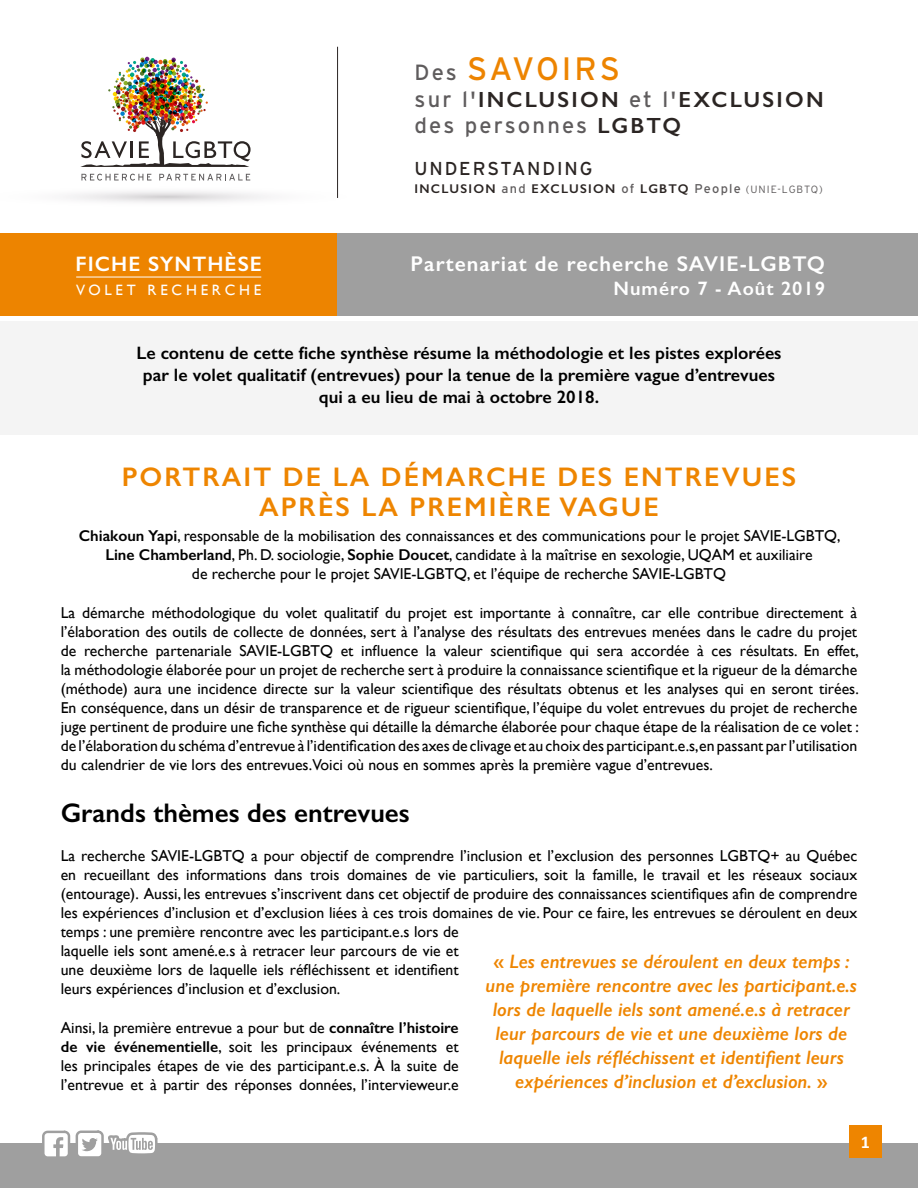
<style>
.page{position:relative;width:918px;height:1188px;background:#fff}
.page>*{position:absolute;margin:0;border:0;box-sizing:border-box;transform-origin:0 0}
.t1{font:32.4px "Interstate";letter-spacing:.075em;color:#ed8400}
.t2{font:600 27px/30px "Gill Sans";letter-spacing:.075em;color:#ee8500;text-align:center}
.t3{font:600 27px "Gill Sans";color:#000}
.t4{font:600 22.05px "Gill Sans";letter-spacing:.1em;color:#2b2523}
.t5{font:22.05px "Interstate";letter-spacing:.1em;color:#5f5c5d}
.t6{font:600 21.45px "Gill Sans";letter-spacing:.05em;color:#fff}
.t7{font:600 21px "Gill Sans";letter-spacing:.05em;color:#fff}
.t8{font:italic 600 19.5px/24px "Gill Sans";color:#ee8500;text-align:center}
.t9{font:600 19.5px "Gill Sans";letter-spacing:.05em;color:#fff}
.t10{font:18.75px "Interstate";letter-spacing:.1em;color:#2b2523}
.t11{font:600 18px/21.6px "Gill Sans";color:#000;text-align:center}
.t12{font:700 18px "Calibri";color:#fff}
.t13{font:15.75px/18.9px "Gill Sans";color:#000;text-align:justify}
.t14{font:15px "Gill Sans";letter-spacing:.25em;color:#fff}
.t15{font:600 12.75px "Gill Sans";letter-spacing:.1em;color:#2b2523}
.s1{font-size:22.05px;color:#5f5c5d}
.s2{font-family:"Interstate";font-weight:400;color:#5f5c5d}
.s3{font-family:"Gill Sans";font-weight:600;color:#2b2523}
.s4{font-family:"Interstate";font-weight:300;font-size:10.5px;color:#5f5c5d}
.s5{font-weight:600}
.s6{font-style:normal}
</style>
<div class="page">
<hr style="left:337px;top:47px;width:1px;height:151px;background:#2b2523">
<svg style="left:66px;top:174px;width:273px;height:29px"></svg>
<img style="left:80px;top:57px;width:171px;height:110px">
<div style="left:0;top:1143px;width:918px;height:45px;background:#9f9f9f"></div>
<div style="left:0;top:233px;width:338px;height:82px;background:#ed8400"></div>
<div style="left:338px;top:233px;width:580px;height:82px;background:#9f9f9f"></div>
<div style="left:849px;top:1125px;width:32px;height:33px;background:#ee8500"></div>
<svg style="left:42px;top:1131px;width:28px;height:26px"></svg>
<svg style="left:76px;top:1131px;width:28px;height:28px"></svg>
<svg style="left:76px;top:1131px;width:82px;height:25px"></svg>
<div style="left:0;top:321px;width:918px;height:113px;background:#f4f4f4"></div>
<hr style="left:76px;top:277px;width:185px;height:1px;background:#fff">
<h3 class="t7" style="left:76px;top:251px;width:188px">FICHE SYNTHÈSE</h3>
<p class="t14" style="left:76px;top:281px;width:187px">VOLET RECHERCHE</p>
<h1 class="t1" style="left:415px;top:51px;width:207px"><span class="s1">Des</span> SAVOIRS</h1>
<h3 class="t4" style="left:415px;top:86px;width:411px"><span class="s2">sur l'</span>INCLUSION <span class="s2">et l'</span>EXCLUSION</h3>
<h3 class="t5" style="left:415px;top:113px;width:268px">des personnes <span class="s3">LGBTQ</span></h3>
<p class="t10" style="left:415px;top:158px;width:179px">UNDERSTANDING</p>
<p class="t15" style="left:415px;top:181px;width:410px">INCLUSION <span class="s2">and</span> EXCLUSION <span class="s2">of</span> LGBTQ <span class="s2">People</span> <span class="s4">(UNIE-LGBTQ)</span></p>
<h3 class="t6" style="left:411px;top:251px;width:416px">Partenariat de recherche SAVIE-LGBTQ</h3>
<p class="t9" style="left:613px;top:277px;width:213px">Numéro 7 - Août 2019</p>
<p class="t11" style="left:136px;top:342px;width:647px">Le contenu de cette fiche synthèse résume la méthodologie et les pistes explorées par le volet qualitatif (entrevues) pour la tenue de la première vague d’entrevues qui a eu lieu de mai à octobre 2018.</p>
<h2 class="t2" style="left:122px;top:461px;width:676px">PORTRAIT DE LA DÉMARCHE DES ENTREVUES<br>APRÈS LA PREMIÈRE VAGUE</h2>
<p class="t13" style="left:79px;top:527px;width:763px;text-align:center"><span class="s5">Chiakoun Yapi</span>, responsable de la mobilisation des connaissances et des communications pour le projet SAVIE-LGBTQ,<br><span class="s5">Line Chamberland</span>, Ph. D. sociologie, <span class="s5">Sophie Doucet</span>, candidate à la maîtrise en sexologie, UQAM et auxiliaire<br>de recherche pour le projet SAVIE-LGBTQ, et l’équipe de recherche SAVIE-LGBTQ</p>
<p class="t13" style="left:61px;top:603px;width:800px">La démarche méthodologique du volet qualitatif du projet est importante à connaître, car elle contribue directement à l’élaboration des outils de collecte de données, sert à l’analyse des résultats des entrevues menées dans le cadre du projet de recherche partenariale SAVIE-LGBTQ et influence la valeur scientifique qui sera accordée à ces résultats. En effet, la méthodologie élaborée pour un projet de recherche sert à produire la connaissance scientifique et la rigueur de la démarche (méthode) aura une incidence directe sur la valeur scientifique des résultats obtenus et les analyses qui en seront tirées.<br>En conséquence, dans un désir de transparence et de rigueur scientifique, l’équipe du volet entrevues du projet de recherche juge pertinent de produire une fiche synthèse qui détaille la démarche élaborée pour chaque étape de la réalisation de ce volet : de l’élaboration du schéma d’entrevue à l’identification des axes de clivage et au choix des participant.e.s,en passant par l’utilisation du calendrier de vie lors des entrevues.Voici où nous en sommes après la première vague d’entrevues.</p>
<h2 class="t3" style="left:61px;top:797px;width:351px">Grands thèmes des entrevues</h2>
<p class="t13" style="left:61px;top:846px;width:798px;text-align:left">La recherche SAVIE-LGBTQ a pour objectif de comprendre l’inclusion et l’exclusion des personnes LGBTQ+ au Québec en recueillant des informations dans trois domaines de vie particuliers, soit la famille, le travail et les réseaux sociaux (entourage). Aussi, les entrevues s’inscrivent dans cet objectif de produire des connaissances scientifiques afin de comprendre les expériences d’inclusion et d’exclusion liées à ces trois domaines de vie. Pour ce faire, les entrevues se déroulent en deux temps : une première rencontre avec les participant.e.s lors de<br>laquelle iels sont amené.e.s à retracer leur parcours de vie et<br>une deuxième lors de laquelle iels réfléchissent et identifient<br>leurs expériences d’inclusion et d’exclusion.</p>
<p class="t13" style="left:61px;top:1018px;width:399px">Ainsi, la première entrevue a pour but de <span class="s5">connaître l’histoire de vie événementielle</span>, soit les principaux événements et les principales étapes de vie des participant.e.s. À la suite de l’entrevue et à partir des réponses données, l’intervieweur.e</p>
<p class="t8" style="left:486px;top:949px;width:373px"><span class="s6">«</span> Les entrevues se déroulent en deux temps : une première rencontre avec les participant.e.s lors de laquelle iels sont amené.e.s à retracer leur parcours de vie et une deuxième lors de laquelle iels réfléchissent et identifient leurs expériences d’inclusion et d’exclusion. <span class="s6">»</span></p>
<p class="t12" style="left:861px;top:1131px;width:11px">1</p>
</div>
